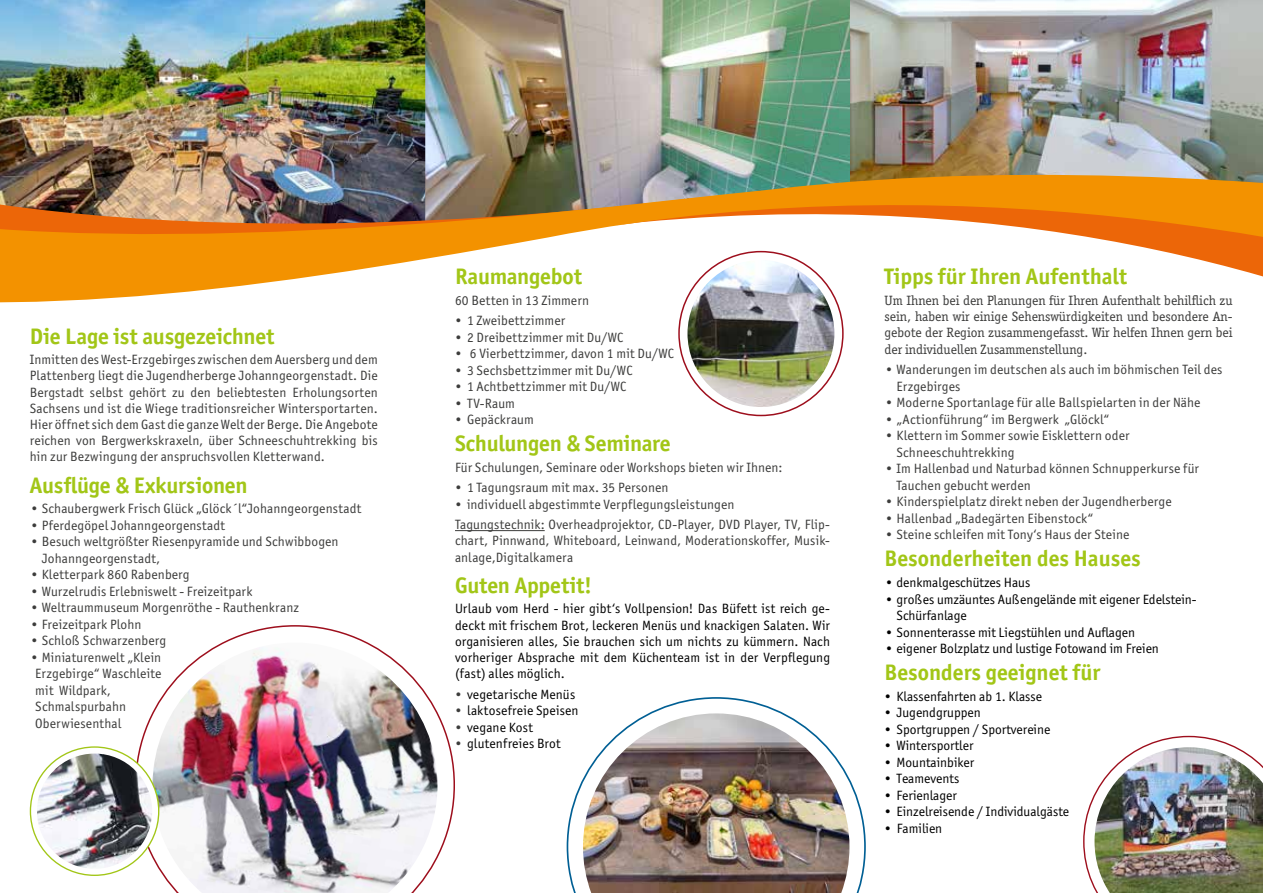
<style>
.page{position:relative;width:1263px;height:893px;background:#fff}
.page>*{position:absolute;margin:0;border:0;box-sizing:border-box;transform-origin:0 0}
.t1{font:700 22.5px "Officina Sans ITC Std";color:#a2c617}
.t2{font:13.5px/16.2px "Officina Sans ITC Std";letter-spacing:.01em;color:#3c3c3b}
.t3{font:13.5px/16.5px "Officina Sans ITC Boo";letter-spacing:.01em;color:#3c3c3b}
.t4{font:13.5px/16.2px "Officina Sans ITC Std";color:#000;text-align:justify}
.t5{font:13.5px/16.4px "Officina Ser ITC Std";color:#3c3c3b;text-align:justify}
.t6{font:13.5px/16.5px "Officina Sans ITC Boo";color:#000}
.s1{color:#3c3c3b}
</style>
<div class="page">
<img style="left:850px;top:0;width:413px;height:13px">
<svg style="left:0;top:0;width:706px;height:13px;background:#92adb9"></svg>
<img style="left:0;top:13px;width:1263px;height:404px">
<svg style="left:135px;top:625px;width:320px;height:237px"></svg>
<img style="left:153px;top:643px;width:284px;height:250px">
<svg style="left:30px;top:747px;width:129px;height:128px"></svg>
<img style="left:37px;top:753px;width:115px;height:116px;border-radius:58px">
<svg style="left:1083px;top:736px;width:153px;height:152px"></svg>
<img style="left:1094px;top:747px;width:169px;height:146px">
<svg style="left:567px;top:697px;width:299px;height:196px"></svg>
<img style="left:583px;top:713px;width:266px;height:180px">
<hr style="left:455px;top:530px;width:90px;height:1px;background:#3c3c3b">
<div style="left:679px;top:252px;width:164px;height:163px;background:#fff;border-radius:50%"></div>
<img style="left:687px;top:260px;width:147px;height:147px;border-radius:73px">
<h1 class="t1" style="left:30px;top:322px;width:246px">Die Lage ist ausgezeichnet</h1>
<p class="t2" style="left:30px;top:351px;width:350px;text-align:justify">Inmitten des West-Erzgebirges zwischen dem Auersberg und dem Plattenberg liegt die Jugendherberge Johanngeorgenstadt. Die Bergstadt selbst gehört zu den beliebtesten Erholungsorten Sachsens und ist die Wiege traditionsreicher Wintersportarten.<br>Hier öffnet sich dem Gast die ganze Welt der Berge. Die Angebote reichen von Bergwerkskraxeln, über Schneeschuhtrekking bis hin zur Bezwingung der anspruchsvollen Kletterwand.</p>
<h1 class="t1" style="left:30px;top:471px;width:219px">Ausflüge &amp; Exkursionen</h1>
<p class="t3" style="left:30px;top:500px;width:333px">• Schaubergwerk Frisch Glück „Glöck´l“Johanngeorgenstadt</p>
<p class="t3" style="left:30px;top:517px;width:197px">• Pferdegöpel Johanngeorgenstadt</p>
<p class="t3" style="left:42px;top:533px;width:298px;text-indent:-12px">• Besuch weltgrößter Riesenpyramide und Schwibbogen<br>Johanngeorgenstadt,</p>
<p class="t3" style="left:30px;top:566px;width:161px">• Kletterpark 860 Rabenberg</p>
<p class="t3" style="left:30px;top:583px;width:224px">• Wurzelrudis Erlebniswelt - Freizeitpark</p>
<p class="t3" style="left:30px;top:599px;width:271px">• Weltraummuseum Morgenröthe - Rauthenkranz</p>
<p class="t3" style="left:30px;top:616px;width:113px">• Freizeitpark Plohn</p>
<p class="t3" style="left:30px;top:632px;width:138px">• Schloß Schwarzenberg</p>
<p class="t3" style="left:35px;top:649px;width:128px;text-indent:-6px">• Miniaturenwelt „Klein<br>Erzgebirge“ Waschleite mit Wildpark,<br>Schmalspurbahn<br>Oberwiesenthal</p>
<h1 class="t1" style="left:455px;top:263px;width:129px">Raumangebot</h1>
<p class="t2" style="left:455px;top:292px;width:136px">60 Betten in 13 Zimmern</p>
<p class="t2" style="left:455px;top:312px;width:112px">• 1 Zweibettzimmer</p>
<p class="t2" style="left:455px;top:329px;width:170px">• 2 Dreibettzimmer mit Du/WC</p>
<p class="t2" style="left:455px;top:345px;width:221px">• 6 Vierbettzimmer, davon 1 mit Du/WC</p>
<p class="t2" style="left:455px;top:362px;width:179px">• 3 Sechsbettzimmer mit Du/WC</p>
<p class="t2" style="left:455px;top:378px;width:173px">• 1 Achtbettzimmer mit Du/WC</p>
<p class="t2" style="left:455px;top:395px;width:62px">• TV-Raum</p>
<p class="t2" style="left:455px;top:411px;width:80px">• Gepäckraum</p>
<h1 class="t1" style="left:455px;top:429px;width:217px">Schulungen &amp; Seminare</h1>
<p class="t2" style="left:455px;top:459px;width:329px">Für Schulungen, Seminare oder Workshops bieten wir Ihnen:</p>
<p class="t2" style="left:455px;top:480px;width:215px">• 1 Tagungsraum mit max. 35 Personen</p>
<p class="t2" style="left:455px;top:494px;width:377px;line-height:20.4px">• individuell abgestimmte Verpflegungsleistungen<br>Tagungstechnik: Overheadprojektor, CD-Player, DVD Player, TV, Flip-</p>
<p class="t2" style="left:455px;top:533px;width:377px">chart, Pinnwand, Whiteboard, Leinwand, Moderationskoffer, Musik&shy;anlage,Digitalkamera</p>
<h1 class="t1" style="left:455px;top:571px;width:139px">Guten Appetit!</h1>
<p class="t4" style="left:455px;top:601px;width:377px">Urlaub vom Herd - hier gibt‘s Vollpension! Das Büfett ist reich ge&shy;deckt mit frischem Brot, leckeren Menüs und knackigen Salaten. Wir organisieren alles, Sie brauchen sich um nichts zu kümmern. Nach vorheriger Absprache mit dem Küchenteam ist in der Verpflegung (fast) alles möglich.</p>
<p class="t4" style="left:455px;top:686px;width:122px"><span class="s1">•</span> vegetarische Menüs</p>
<p class="t4" style="left:455px;top:703px;width:125px"><span class="s1">•</span> laktosefreie Speisen</p>
<p class="t4" style="left:455px;top:719px;width:79px"><span class="s1">•</span> vegane Kost</p>
<p class="t4" style="left:455px;top:736px;width:107px"><span class="s1">•</span> glutenfreies Brot</p>
<h1 class="t1" style="left:884px;top:263px;width:244px">Tipps für Ihren Aufenthalt</h1>
<p class="t5" style="left:884px;top:292px;width:350px">Um Ihnen bei den Planungen für Ihren Aufenthalt behilflich zu sein, haben wir einige Sehenswürdigkeiten und besondere An&shy;gebote der Region zusammengefasst. Wir helfen Ihnen gern bei der individuellen Zusammenstellung.</p>
<p class="t3" style="left:896px;top:361px;width:327px;text-indent:-12px">• Wanderungen im deutschen als auch im böhmischen Teil des<br>Erzgebirges</p>
<p class="t3" style="left:884px;top:394px;width:317px">• Moderne Sportanlage für alle Ballspielarten in der Nähe</p>
<p class="t3" style="left:884px;top:411px;width:226px">• „Actionführung“ im Bergwerk „Glöckl“</p>
<p class="t3" style="left:896px;top:427px;width:235px;text-indent:-12px">• Klettern im Sommer sowie Eisklettern oder<br>Schneeschuhtrekking</p>
<p class="t3" style="left:896px;top:460px;width:304px;text-indent:-12px">• Im Hallenbad und Naturbad können Schnupperkurse für<br>Tauchen gebucht werden</p>
<p class="t3" style="left:884px;top:493px;width:289px">• Kinderspielplatz direkt neben der Jugendherberge</p>
<p class="t3" style="left:884px;top:510px;width:210px">• Hallenbad „Badegärten Eibenstock“</p>
<p class="t3" style="left:884px;top:526px;width:246px">• Steine schleifen mit Tony‘s Haus der Steine</p>
<h1 class="t1" style="left:884px;top:545px;width:258px">Besonderheiten des Hauses</h1>
<p class="t6" style="left:884px;top:574px;width:147px">• denkmalgeschützes Haus</p>
<p class="t6" style="left:896px;top:591px;width:302px;text-indent:-12px">• großes umzäuntes Außengelände mit eigener Edelstein-<br>Schürfanlage</p>
<p class="t6" style="left:884px;top:624px;width:252px">• Sonnenterasse mit Liegstühlen und Auflagen</p>
<p class="t6" style="left:884px;top:640px;width:276px">• eigener Bolzplatz und lustige Fotowand im Freien</p>
<h1 class="t1" style="left:884px;top:658px;width:217px">Besonders geeignet für</h1>
<p class="t4" style="left:884px;top:688px;width:159px">• Klassenfahrten ab 1. Klasse</p>
<p class="t4" style="left:884px;top:704px;width:98px">• Jugendgruppen</p>
<p class="t4" style="left:884px;top:721px;width:167px">• Sportgruppen / Sportvereine</p>
<p class="t4" style="left:884px;top:737px;width:90px">• Wintersportler</p>
<p class="t4" style="left:884px;top:754px;width:91px">• Mountainbiker</p>
<p class="t4" style="left:884px;top:770px;width:76px">• Teamevents</p>
<p class="t4" style="left:884px;top:787px;width:74px">• Ferienlager</p>
<p class="t4" style="left:884px;top:803px;width:186px">• Einzelreisende / Individualgäste</p>
<p class="t4" style="left:884px;top:820px;width:59px">• Familien</p>
</div>
